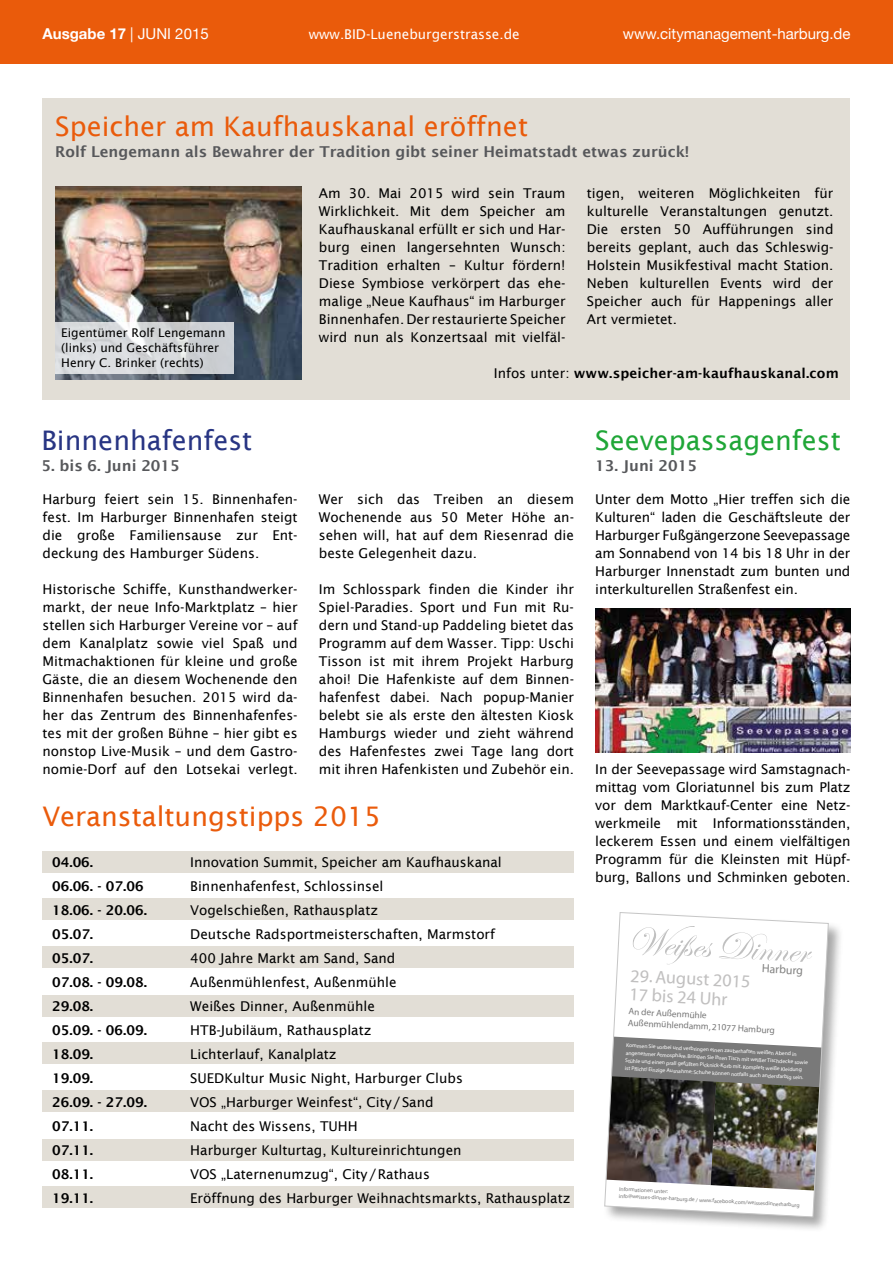
<style>
.page{position:relative;width:893px;height:1263px;background:#fff}
.page>*{position:absolute;margin:0;border:0;box-sizing:border-box;transform-origin:0 0}
.t1{font:27px "Lucida Sans";color:#ea5b0b}
.t2{font:27px "Lucida Sans";color:#1fa637}
.t3{font:27px "Lucida Sans";color:#283583}
.t4{font:18.15px/18.8px "Myriad MM 412 wt 601 wd";color:#c1c0c0}
.t5{font:600 15px "Lucida Sans";color:#57585b}
.t6{font:15px "Helvetica Neue";color:#fff}
.t7{font:700 15px "Helvetica Neue";color:#fff}
.t8{font:13.5px/18px "Lucida Sans";color:#000;text-align:justify}
.t9{font:600 13.5px "Lucida Sans";color:#000}
.t10{font:13.5px "Lucida Sans";color:#fff}
.t11{font:12px/15px "Lucida Sans";color:#000}
.t12{font:11.85px "Myriad Pro";color:#828281}
.t13{font:9.3px/11.1px "Myriad MM 412 wt 601 wd";color:#797979}
.t14{font:5.7px/6.8px "Myriad MM 412 wt 601 wd";color:#797979}
.t15{font:5.55px "Myriad MM 412 wt 601 wd";color:#fff}
.s1{font-weight:400}
</style>
<div class="page">
<div style="left:43px;top:851px;width:531px;height:21px;background:#e2ded6"></div>
<div style="left:43px;top:898px;width:531px;height:21px;background:#e2ded6"></div>
<div style="left:43px;top:946px;width:531px;height:21px;background:#e2ded6"></div>
<div style="left:43px;top:995px;width:531px;height:21px;background:#e2ded6"></div>
<div style="left:43px;top:1043px;width:531px;height:21px;background:#e2ded6"></div>
<div style="left:43px;top:98px;width:807px;height:302px;background:#e2ded6"></div>
<div style="left:43px;top:1090px;width:531px;height:22px;background:#e2ded6"></div>
<div style="left:43px;top:1139px;width:531px;height:21px;background:#e2ded6"></div>
<div style="left:43px;top:1186px;width:531px;height:22px;background:#e2ded6"></div>
<div style="left:0;top:0;width:893px;height:64px;background:#ea5b0b"></div>
<img style="left:595px;top:608px;width:255px;height:145px">
<div style="left:603px;top:910px;width:240px;height:322px;background:#000;opacity:.35"></div>
<svg style="left:604px;top:912px;width:225px;height:306px"></svg>
<img style="left:55px;top:186px;width:247px;height:193px">
<svg style="left:55px;top:322px;width:179px;height:51px;fill:#d6d9db"></svg>
<p class="t7" style="left:43px;top:22px;width:168px">Ausgabe 17 <span class="s1">| JUNI 2015</span></p>
<p class="t10" style="left:309px;top:27px;width:212px">www.BID-Lueneburgerstrasse.de</p>
<p class="t6" style="left:623px;top:23px;width:229px">www.citymanagement-harburg.de</p>
<h1 class="t1" style="left:55px;top:111px;width:474px">Speicher am Kaufhauskanal eröffnet</h1>
<p class="t5" style="left:55px;top:143px;width:635px">Rolf Lengemann als Bewahrer der Tradition gibt seiner Heimatstadt etwas zurück!</p>
<p class="t11" style="left:61px;top:325px;width:166px">Eigentümer Rolf Lengemann (links) und Geschäftsführer<br>Henry C. Brinker (rechts)</p>
<h1 class="t3" style="left:41px;top:425px;width:212px">Binnenhafenfest</h1>
<p class="t5" style="left:41px;top:457px;width:140px">5. bis 6. Juni 2015</p>
<p class="t8" style="left:319px;top:184px;width:248px">Am 30. Mai 2015 wird sein Traum Wirklichkeit. Mit dem Speicher am Kaufhauskanal erfüllt er sich und Har&shy;burg einen langersehnten Wunsch:<br>Tradition erhalten – Kultur fördern!<br>Diese Symbiose verkörpert das ehe&shy;malige „Neue Kaufhaus“ im Harburger Binnenhafen. Der restaurierte Speicher wird nun als Konzertsaal mit vielfäl-</p>
<p class="t8" style="left:587px;top:184px;width:248px">tigen, weiteren Möglichkeiten für kulturelle Veranstaltungen genutzt.<br>Die ersten 50 Aufführungen sind bereits geplant, auch das Schleswig-Holstein Musikfestival macht Station.<br>Neben kulturellen Events wird der Speicher auch für Happenings aller Art vermietet.</p>
<p class="t9" style="left:494px;top:365px;width:346px"><span class="s1">Infos unter:</span> www.speicher-am-kaufhauskanal.com</p>
<h1 class="t2" style="left:595px;top:425px;width:247px">Seevepassagenfest</h1>
<p class="t5" style="left:595px;top:457px;width:103px">13. Juni 2015</p>
<p class="t8" style="left:43px;top:490px;width:257px">Harburg feiert sein 15. Binnenhafen&shy;fest. Im Harburger Binnenhafen steigt die große Familiensause zur Ent&shy;deckung des Hamburger Südens.</p>
<p class="t8" style="left:43px;top:580px;width:257px">Historische Schiffe, Kunsthandwerker&shy;markt, der neue Info-Marktplatz – hier stellen sich Harburger Vereine vor – auf dem Kanalplatz sowie viel Spaß und Mitmachaktionen für kleine und große Gäste, die an diesem Wochenende den Binnenhafen besuchen. 2015 wird da&shy;her das Zentrum des Binnenhafenfes&shy;tes mit der großen Bühne – hier gibt es nonstop Live-Musik – und dem Gastro&shy;nomie-Dorf auf den Lotsekai verlegt.</p>
<p class="t8" style="left:319px;top:490px;width:257px">Wer sich das Treiben an diesem Wochenende aus 50 Meter Höhe an&shy;sehen will, hat auf dem Riesenrad die beste Gelegenheit dazu.</p>
<p class="t8" style="left:319px;top:580px;width:257px">Im Schlosspark finden die Kinder ihr Spiel-Paradies. Sport und Fun mit Ru&shy;dern und Stand-up Paddeling bietet das Programm auf dem Wasser. Tipp: Uschi Tisson ist mit ihrem Projekt Harburg ahoi! Die Hafenkiste auf dem Binnen&shy;hafenfest dabei. Nach popup-Manier belebt sie als erste den ältesten Kiosk Hamburgs wieder und zieht während des Hafenfestes zwei Tage lang dort mit ihren Hafenkisten und Zubehör ein.</p>
<h1 class="t1" style="left:43px;top:801px;width:340px">Veranstaltungstipps 2015</h1>
<p class="t9" style="left:52px;top:854px;width:43px">04.06.</p>
<p class="t8" style="left:190px;top:853px;width:313px">Innovation Summit, Speicher am Kaufhauskanal</p>
<p class="t9" style="left:52px;top:878px;width:93px">06.06. - 07.06</p>
<p class="t8" style="left:190px;top:877px;width:195px">Binnenhafenfest, Schlossinsel</p>
<p class="t9" style="left:52px;top:902px;width:97px">18.06. - 20.06.</p>
<p class="t8" style="left:190px;top:901px;width:189px">Vogelschießen, Rathausplatz</p>
<p class="t9" style="left:52px;top:926px;width:43px">05.07.</p>
<p class="t8" style="left:190px;top:925px;width:306px">Deutsche Radsportmeisterschaften, Marmstorf</p>
<p class="t9" style="left:52px;top:950px;width:43px">05.07.</p>
<p class="t8" style="left:190px;top:949px;width:207px">400 Jahre Markt am Sand, Sand</p>
<p class="t9" style="left:52px;top:974px;width:97px">07.08. - 09.08.</p>
<p class="t8" style="left:190px;top:973px;width:208px">Außenmühlenfest, Außenmühle</p>
<p class="t9" style="left:52px;top:998px;width:43px">29.08.</p>
<p class="t8" style="left:190px;top:997px;width:186px">Weißes Dinner, Außenmühle</p>
<p class="t9" style="left:52px;top:1022px;width:97px">05.09. - 06.09.</p>
<p class="t8" style="left:190px;top:1021px;width:183px">HTB-Jubiläum, Rathausplatz</p>
<p class="t9" style="left:52px;top:1046px;width:43px">18.09.</p>
<p class="t8" style="left:190px;top:1045px;width:148px">Lichterlauf, Kanalplatz</p>
<p class="t9" style="left:52px;top:1070px;width:43px">19.09.</p>
<p class="t8" style="left:190px;top:1069px;width:274px">SUEDKultur Music Night, Harburger Clubs</p>
<p class="t9" style="left:52px;top:1094px;width:97px">26.09. - 27.09.</p>
<p class="t8" style="left:190px;top:1093px;width:245px">VOS „Harburger Weinfest“, City/Sand</p>
<p class="t9" style="left:52px;top:1118px;width:43px">07.11.</p>
<p class="t8" style="left:190px;top:1117px;width:169px">Nacht des Wissens, TUHH</p>
<p class="t9" style="left:52px;top:1142px;width:43px">07.11.</p>
<p class="t8" style="left:190px;top:1141px;width:273px">Harburger Kulturtag, Kultureinrichtungen</p>
<p class="t9" style="left:52px;top:1166px;width:43px">08.11.</p>
<p class="t8" style="left:190px;top:1165px;width:241px">VOS „Laternenumzug“, City/Rathaus</p>
<p class="t9" style="left:52px;top:1190px;width:43px">19.11.</p>
<p class="t8" style="left:190px;top:1189px;width:382px">Eröffnung des Harburger Weihnachtsmarkts, Rathausplatz</p>
<p class="t8" style="left:595px;top:490px;width:257px">Unter dem Motto „Hier treffen sich die Kulturen“ laden die Geschäftsleute der Harburger Fußgängerzone Seevepassage am Sonnabend von 14 bis 18 Uhr in der Harburger Innenstadt zum bunten und interkulturellen Straßenfest ein.</p>
<p class="t8" style="left:595px;top:760px;width:257px">In der Seevepassage wird Samstagnach&shy;mittag vom Gloriatunnel bis zum Platz vor dem Marktkauf-Center eine Netz&shy;werkmeile mit Informationsständen, leckerem Essen und einem vielfältigen Programm für die Kleinsten mit Hüpf&shy;burg, Ballons und Schminken geboten.</p>
<p class="t12" style="left:762px;top:961px;width:42px;rotate:3deg">Harburg</p>
<h2 class="t4" style="left:631px;top:967px;width:121px;rotate:3deg">29.August 2015<br>17 bis 24 Uhr</h2>
<p class="t13" style="left:629px;top:1006px;width:148px;rotate:3deg">An der Außenmühle<br>Außenmühlendamm, 21077 Hamburg</p>
<p class="t15" style="left:626px;top:1042px;width:172px;rotate:3deg">Kommen Sie vorbei und verbringen einen zauberhaften w eißen Abend in</p>
<p class="t15" style="left:625px;top:1065px;width:180px;rotate:3deg">ist Pflicht!Einzige Ausnahme:Schuhe können notfalls auch andersfarbig sein.</p>
<p class="t15" style="left:626px;top:1050px;width:184px;rotate:3deg">angenehmer Atmosphäre. Bringen Sie Ihren Tisch mit w eißer Tischdecke sow ie</p>
<p class="t15" style="left:625px;top:1058px;width:178px;rotate:3deg">Stühle und einen prall gefüllten Picknick-Korb mit. Komplett w eiße Kleidung</p>
<p class="t14" style="left:619px;top:1186px;width:182px;rotate:3deg">Informationen unter:<br>info@ w eisses-dinner-harburg.de /w w w .facebook.com/w eissesdinnerharburg</p>
</div>
